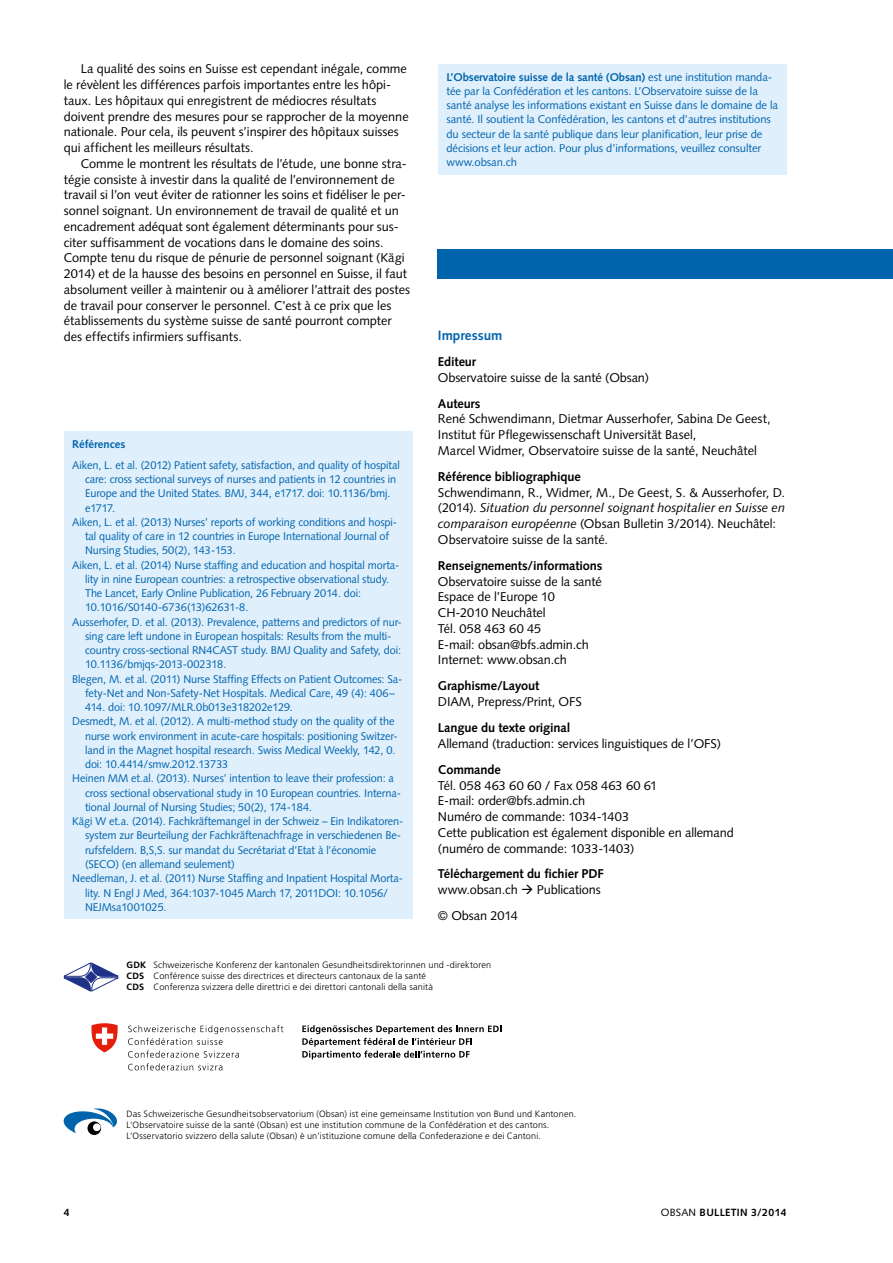
<style>
.page{position:relative;width:893px;height:1263px;background:#fff}
.page>*{position:absolute;margin:0;border:0;box-sizing:border-box;transform-origin:0 0}
.Untertitel_Grunds{font:700 13.5px "Syntax LT Std";color:#0064ad}
.Grundtext_FR{font:12.75px/15.8px "Syntax LT Std";color:#000}
.Grundtext_nach_Titel{font:12.75px/15.8px "Syntax LT Std";letter-spacing:-.01em;color:#000}
.Grundtext_nach_Titel-2{font:700 12.75px "Syntax LT Std";letter-spacing:-.01em;color:#000}
.Grundtext_nach_Titel-3{font:12.75px "Syntax LT Std";letter-spacing:.01em;color:#000}
.Grundtext_blau_D{font:11.25px/14.2px "Syntax LT Std";letter-spacing:-.01em;color:#0064ad}
.Grundtext_nach_Titel-4{font:11.25px/14.2px "Syntax LT Std";letter-spacing:-.01em;color:#0064ad}
.Untertitel_Grunds-2{font:700 11.25px "Syntax LT Std";color:#0064ad}
.t1{font:700 10.5px "Syntax LT Std";letter-spacing:.025em;color:#000}
.t2{font:300 9.15px "Frutiger LT Std";letter-spacing:.015em;color:#000}
.s1{font-weight:700}
.s2{font-style:italic}
.s3{font-weight:400}
</style>
<div class="page">
<div style="left:438px;top:249px;width:455px;height:30px;background:#0064ad"></div>
<div style="left:438px;top:64px;width:349px;height:111px;background:#dfeffc"></div>
<div style="left:64px;top:431px;width:348px;height:488px;background:#dfeffc"></div>
<svg style="left:88px;top:1121px;width:13px;height:14px"></svg>
<svg style="left:63px;top:1108px;width:54px;height:25px"></svg>
<svg style="left:64px;top:963px;width:54px;height:28px"></svg>
<svg style="left:128px;top:1025px;width:155px;height:45px"></svg>
<svg style="left:91px;top:1023px;width:27px;height:29px"></svg>
<svg style="left:302px;top:1025px;width:199px;height:34px"></svg>
<p class="Grundtext_FR" style="left:64px;top:61px;width:346px;text-indent:17px">La qualité des soins en Suisse est cependant inégale, comme le révèlent les différences parfois importantes entre les hôpi&shy;taux. Les hôpitaux qui enregistrent de médiocres résultats doivent prendre des mesures pour se rapprocher de la moyenne nationale. Pour cela, ils peuvent s’inspirer des hôpitaux suisses qui affichent les meilleurs résultats.</p>
<p class="Grundtext_FR" style="left:64px;top:156px;width:348px;text-indent:17px">Comme le montrent les résultats de l’étude, une bonne stra&shy;tégie consiste à investir dans la qualité de l’environnement de travail si l’on veut éviter de rationner les soins et fidéliser le per&shy;sonnel soignant. Un environnement de travail de qualité et un encadrement adéquat sont également déterminants pour sus&shy;citer suffisamment de vocations dans le domaine des soins.<br>Compte tenu du risque de pénurie de personnel soignant (Kägi 2014) et de la hausse des besoins en personnel en Suisse, il faut absolument veiller à maintenir ou à améliorer l’attrait des postes de travail pour conserver le personnel. C’est à ce prix que les établissements du système suisse de santé pourront compter des effectifs infirmiers suffisants.</p>
<p class="Untertitel_Grunds-2" style="left:72px;top:438px;width:55px">Références</p>
<p class="Grundtext_blau_D" style="left:85px;top:458px;width:316px;text-indent:-13px">Aiken, L. et al. (2012) Patient safety, satisfaction, and quality of hospital care: cross sectional surveys of nurses and patients in 12 countries in Europe and the United States. BMJ, 344, e1717. doi: 10.1136/bmj. e1717.</p>
<p class="Grundtext_blau_D" style="left:85px;top:515px;width:313px;text-indent:-13px">Aiken, L. et al. (2013) Nurses’ reports of working conditions and hospi&shy;tal quality of care in 12 countries in Europe International Journal of<br>Nursing Studies, 50(2), 143-153.</p>
<p class="Grundtext_blau_D" style="left:85px;top:558px;width:316px;text-indent:-13px">Aiken, L. et al. (2014) Nurse staffing and education and hospital morta&shy;lity in nine European countries: a retrospective observational study.<br>The Lancet, Early Online Publication, 26 February 2014. doi:<br>10.1016/S0140-6736(13)62631-8.</p>
<p class="Grundtext_blau_D" style="left:85px;top:615px;width:318px;text-indent:-13px">Ausserhofer, D. et al. (2013). Prevalence, patterns and predictors of nur&shy;sing care left undone in European hospitals: Results from the multi&shy;country cross-sectional RN4CAST study. BMJ Quality and Safety, doi:<br>10.1136/bmjqs-2013-002318.</p>
<p class="Grundtext_blau_D" style="left:85px;top:672px;width:319px;text-indent:-13px">Blegen, M. et al. (2011) Nurse Staffing Effects on Patient Outcomes: Sa&shy;fety-Net and Non-Safety-Net Hospitals. Medical Care, 49 (4): 406–<br>414. doi: 10.1097/MLR.0b013e318202e129.</p>
<p class="Grundtext_blau_D" style="left:85px;top:714px;width:314px;text-indent:-13px">Desmedt, M. et al. (2012). A multi-method study on the quality of the nurse work environment in acute-care hospitals: positioning Switzer&shy;land in the Magnet hospital research. Swiss Medical Weekly, 142, 0. doi: 10.4414/smw.2012.13733</p>
<p class="Grundtext_blau_D" style="left:85px;top:771px;width:317px;text-indent:-13px">Heinen MM et.al. (2013). Nurses’ intention to leave their profession: a cross sectional observational study in 10 European countries. Interna&shy;tional Journal of Nursing Studies; 50(2), 174-184.</p>
<p class="Grundtext_blau_D" style="left:85px;top:814px;width:320px;text-indent:-13px">Kägi W et.a. (2014). Fachkräftemangel in der Schweiz – Ein Indikatoren&shy;system zur Beurteilung der Fachkräftenachfrage in verschiedenen Be&shy;rufsfeldern. B,S,S. sur mandat du Secrétariat d’Etat à l’économie (SECO) (en allemand seulement)</p>
<p class="Grundtext_blau_D" style="left:85px;top:871px;width:320px;text-indent:-13px">Needleman, J. et al. (2011) Nurse Staffing and Inpatient Hospital Morta&shy;lity. N Engl J Med, 364:1037-1045 March 17, 2011DOI: 10.1056/<br>NEJMsa1001025.</p>
<p class="Grundtext_nach_Titel-4" style="left:446px;top:70px;width:333px"><span class="s1">L’Observatoire suisse de la santé (Obsan)</span> est une institution manda&shy;tée par la Confédération et les cantons. L’Observatoire suisse de la santé analyse les informations existant en Suisse dans le domaine de la santé. Il soutient la Confédération, les cantons et d’autres institutions du secteur de la santé publique dans leur planification, leur prise de décisions et leur action. Pour plus d’informations, veuillez consulter www.obsan.ch</p>
<p class="Untertitel_Grunds" style="left:438px;top:328px;width:66px">Impressum</p>
<p class="Grundtext_nach_Titel-2" style="left:438px;top:354px;width:40px">Editeur</p>
<p class="Grundtext_nach_Titel" style="left:438px;top:369px;width:213px">Observatoire suisse de la santé (Obsan)</p>
<p class="Grundtext_nach_Titel-2" style="left:438px;top:396px;width:44px">Auteurs</p>
<p class="Grundtext_FR" style="left:438px;top:411px;width:334px">René Schwendimann, Dietmar Ausserhofer, Sabina De Geest,<br>Institut für Pflegewissenschaft Universität Basel,<br>Marcel Widmer, Observatoire suisse de la santé, Neuchâtel</p>
<p class="Grundtext_nach_Titel-2" style="left:438px;top:469px;width:144px">Référence bibliographique</p>
<p class="Grundtext_nach_Titel" style="left:438px;top:484px;width:349px">Schwendimann, R., Widmer, M., De Geest, S. &amp; Ausserhofer, D. (2014). <span class="s2">Situation du personnel soignant hospitalier en Suisse en comparaison européenne</span> (Obsan Bulletin 3/2014). Neuchâtel:<br>Observatoire suisse de la santé.</p>
<p class="Grundtext_nach_Titel-2" style="left:438px;top:558px;width:166px">Renseignements/informations</p>
<p class="Grundtext_nach_Titel" style="left:438px;top:573px;width:165px">Observatoire suisse de la santé</p>
<p class="Grundtext_nach_Titel" style="left:438px;top:589px;width:118px">Espace de l’Europe 10</p>
<p class="Grundtext_nach_Titel" style="left:438px;top:605px;width:109px">CH-2010 Neuchâtel</p>
<p class="Grundtext_nach_Titel" style="left:438px;top:621px;width:105px">Tél. 058 463 60 45</p>
<p class="Grundtext_nach_Titel" style="left:438px;top:636px;width:152px">E-mail: obsan@bfs.admin.ch</p>
<p class="Grundtext_nach_Titel" style="left:438px;top:652px;width:130px">Internet: www.obsan.ch</p>
<p class="Grundtext_nach_Titel-2" style="left:438px;top:679px;width:103px">Graphisme/Layout</p>
<p class="Grundtext_nach_Titel" style="left:438px;top:694px;width:145px">DIAM, Prepress/Print, OFS</p>
<p class="Grundtext_nach_Titel-2" style="left:438px;top:720px;width:134px">Langue du texte original</p>
<p class="Grundtext_nach_Titel" style="left:438px;top:735px;width:284px">Allemand (traduction: services linguistiques de l’OFS)</p>
<p class="Grundtext_nach_Titel-2" style="left:438px;top:762px;width:64px">Commande</p>
<p class="Grundtext_nach_Titel-3" style="left:438px;top:777px;width:221px">Tél. 058 463 60 60 / Fax 058 463 60 61</p>
<p class="Grundtext_nach_Titel" style="left:438px;top:793px;width:149px">E-mail: order@bfs.admin.ch</p>
<p class="Grundtext_nach_Titel" style="left:438px;top:809px;width:193px">Numéro de commande: 1034-1403</p>
<p class="Grundtext_nach_Titel" style="left:438px;top:824px;width:297px">Cette publication est également disponible en allemand (numéro de commande: 1033-1403)</p>
<p class="Grundtext_nach_Titel-2" style="left:438px;top:867px;width:167px">Téléchargement du fichier PDF</p>
<p class="Grundtext_nach_Titel" style="left:438px;top:882px;width:164px">www.obsan.ch → Publications</p>
<p class="Grundtext_nach_Titel" style="left:438px;top:908px;width:82px">© Obsan 2014</p>
<p class="t2" style="left:127px;top:960px;width:366px"><span class="s1">GDK</span> Schweizerische Konferenz der kantonalen Gesundheitsdirektorinnen und -direktoren</p>
<p class="t2" style="left:127px;top:971px;width:301px"><span class="s1">CDS</span> Conférence suisse des directrices et directeurs cantonaux de la santé</p>
<p class="t2" style="left:127px;top:982px;width:308px"><span class="s1">CDS</span> Conferenza svizzera delle direttrici e dei direttori cantonali della sanità</p>
<p class="t2" style="left:127px;top:1108px;width:451px">Das Schweizerische Gesundheitsobservatorium (Obsan) ist eine gemeinsame Institution von Bund und Kantonen.</p>
<p class="t2" style="left:127px;top:1119px;width:424px">L’Observatoire suisse de la santé (Obsan) est une institution commune de la Confédération et des cantons.</p>
<p class="t2" style="left:127px;top:1130px;width:416px">L’Osservatorio svizzero della salute (Obsan) è un’istituzione comune della Confederazione e dei Cantoni.</p>
<p class="t1" style="left:64px;top:1206px;width:7px">4</p>
<p class="t1" style="left:661px;top:1206px;width:127px"><span class="s3">OBSAN</span> BULLETIN 3/2014</p>
</div>
